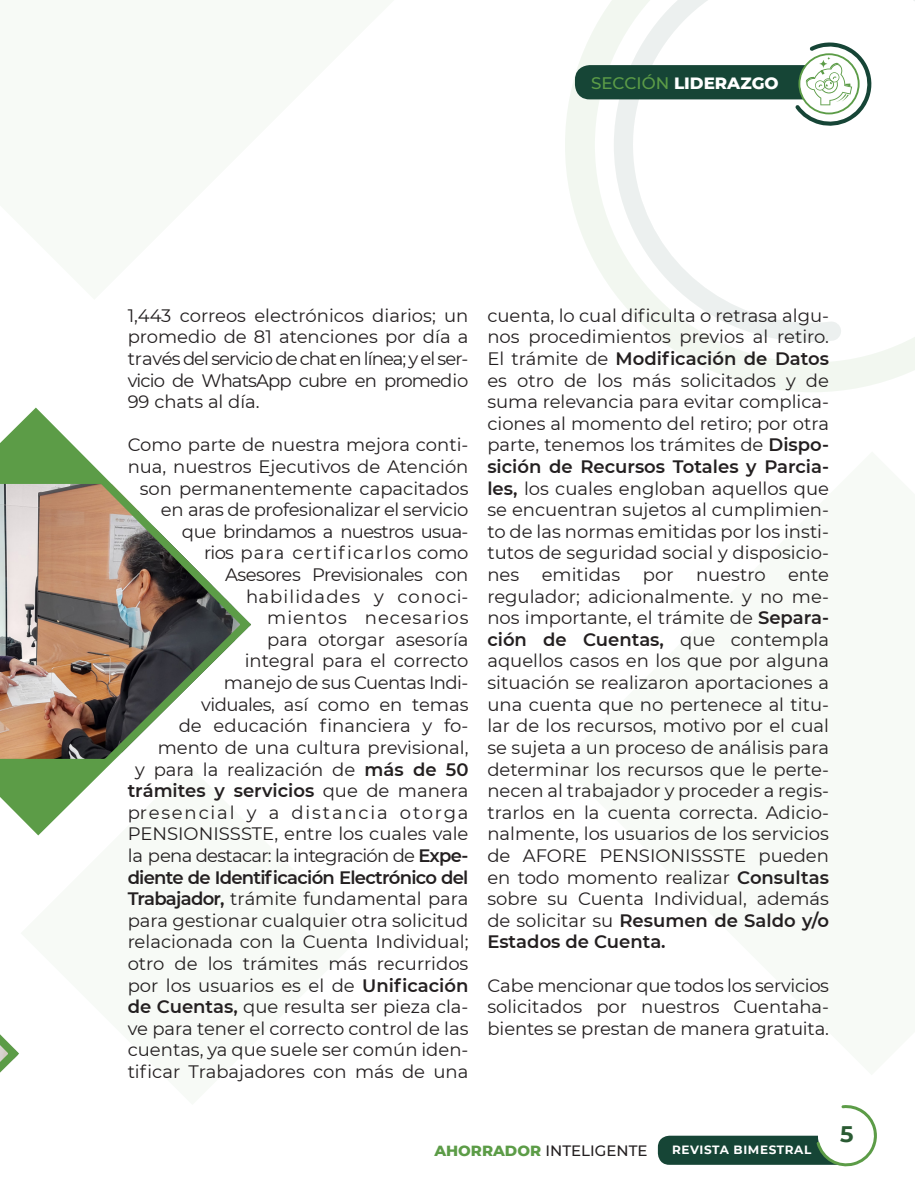
<style>
.page{position:relative;width:915px;height:1191px;background:#fff}
.page>*{position:absolute;margin:0;border:0;box-sizing:border-box;transform-origin:0 0}
.t1{font:700 22.5px "Montserrat";color:#2a5b33}
.t2{font:18px/21.6px "Montserrat";color:#231f20;text-align:justify}
.t3{font:800 16.65px "Montserrat";color:#fff}
.t4{font:500 15px "Montserrat";color:#231f20}
.t5{font:700 12px "Montserrat";letter-spacing:.05em;color:#fff}
.s1{font-weight:500;color:#5c9c47}
.s2{font-weight:600}
.s3{font-weight:800;color:#5c9c47}
</style>
<div class="page">
<svg style="left:565px;top:0;width:349px;height:392px"></svg>
<div style="left:657px;top:1135px;width:197px;height:29px;background:#164536;border-radius:12px"></div>
<svg style="left:816px;top:1105px;width:60px;height:62px"></svg>
<div style="left:574px;top:65px;width:256px;height:34px;background:#164536;border-radius:15px"></div>
<svg style="left:795px;top:37px;width:77px;height:90px"></svg>
<svg style="left:0;top:409px;width:249px;height:425px"></svg>
<svg style="left:0;top:1034px;width:18px;height:39px"></svg>
<p class="t3" style="left:591px;top:70px;width:189px"><span class="s1">SECCIÓN</span> LIDERAZGO</p>
<p class="t2" style="left:128px;top:304px;width:342px">1,443 correos electrónicos diarios; un promedio de 81 atenciones por día a través del servicio de chat en línea; y el ser&shy;vicio de WhatsApp cubre en promedio 99 chats al día.</p>
<p class="t2" style="left:128px;top:433px;width:342px;text-align:right">Como parte de nuestra mejora conti&shy;nua, nuestros Ejecutivos de Atención son permanentemente capacitados en aras de profesionalizar el servicio que brindamos a nuestros usua-<br>rios para certificarlos como Asesores Previsionales con habilidades y conoci-<br>mientos necesarios<br>para otorgar asesoría<br>integral para el correcto<br>manejo de sus Cuentas Indi-<br>viduales, así como en temas<br>de educación financiera y fo&shy;mento de una cultura previsional,<br>y para la realización de <span class="s2">más de 50 trámites y servicios</span> que de manera presencial y a distancia otorga PENSIONISSSTE, entre los cuales vale la pena destacar: la integración de <span class="s2">Expe&shy;diente de Identificación Electrónico del Trabajador,</span> trámite fundamental para para gestionar cualquier otra solicitud relacionada con la Cuenta Individual; otro de los trámites más recurridos por los usuarios es el de <span class="s2">Unificación de Cuentas,</span> que resulta ser pieza cla&shy;ve para tener el correcto control de las cuentas, ya que suele ser común iden&shy;tificar Trabajadores con más de una</p>
<p class="t2" style="left:487px;top:304px;width:343px">cuenta, lo cual dificulta o retrasa algu&shy;nos procedimientos previos al retiro.<br>El trámite de <span class="s2">Modificación de Datos </span>es otro de los más solicitados y de suma relevancia para evitar complica&shy;ciones al momento del retiro; por otra parte, tenemos los trámites de <span class="s2">Dispo&shy;sición de Recursos Totales y Parcia&shy;les,</span> los cuales engloban aquellos que se encuentran sujetos al cumplimien&shy;to de las normas emitidas por los insti&shy;tutos de seguridad social y disposicio&shy;nes emitidas por nuestro ente regulador; adicionalmente. y no me&shy;nos importante, el trámite de <span class="s2">Separa&shy;ción de Cuentas,</span> que contempla aquellos casos en los que por alguna situación se realizaron aportaciones a una cuenta que no pertenece al titu&shy;lar de los recursos, motivo por el cual se sujeta a un proceso de análisis para determinar los recursos que le perte&shy;necen al trabajador y proceder a regis&shy;trarlos en la cuenta correcta. Adicio&shy;nalmente, los usuarios de los servicios de AFORE PENSIONISSSTE pueden en todo momento realizar <span class="s2">Consultas </span>sobre su Cuenta Individual, además de solicitar su <span class="s2">Resumen de Saldo y/o Estados de Cuenta.</span></p>
<p class="t2" style="left:487px;top:973px;width:343px">Cabe mencionar que todos los servicios solicitados por nuestros Cuentaha&shy;bientes se prestan de manera gratuita.</p>
<p class="t4" style="left:434px;top:1140px;width:215px"><span class="s3">AHORRADOR</span> INTELIGENTE</p>
<p class="t5" style="left:672px;top:1141px;width:141px">REVISTA BIMESTRAL</p>
<p class="t1" style="left:839px;top:1117px;width:15px">5</p>
</div>
